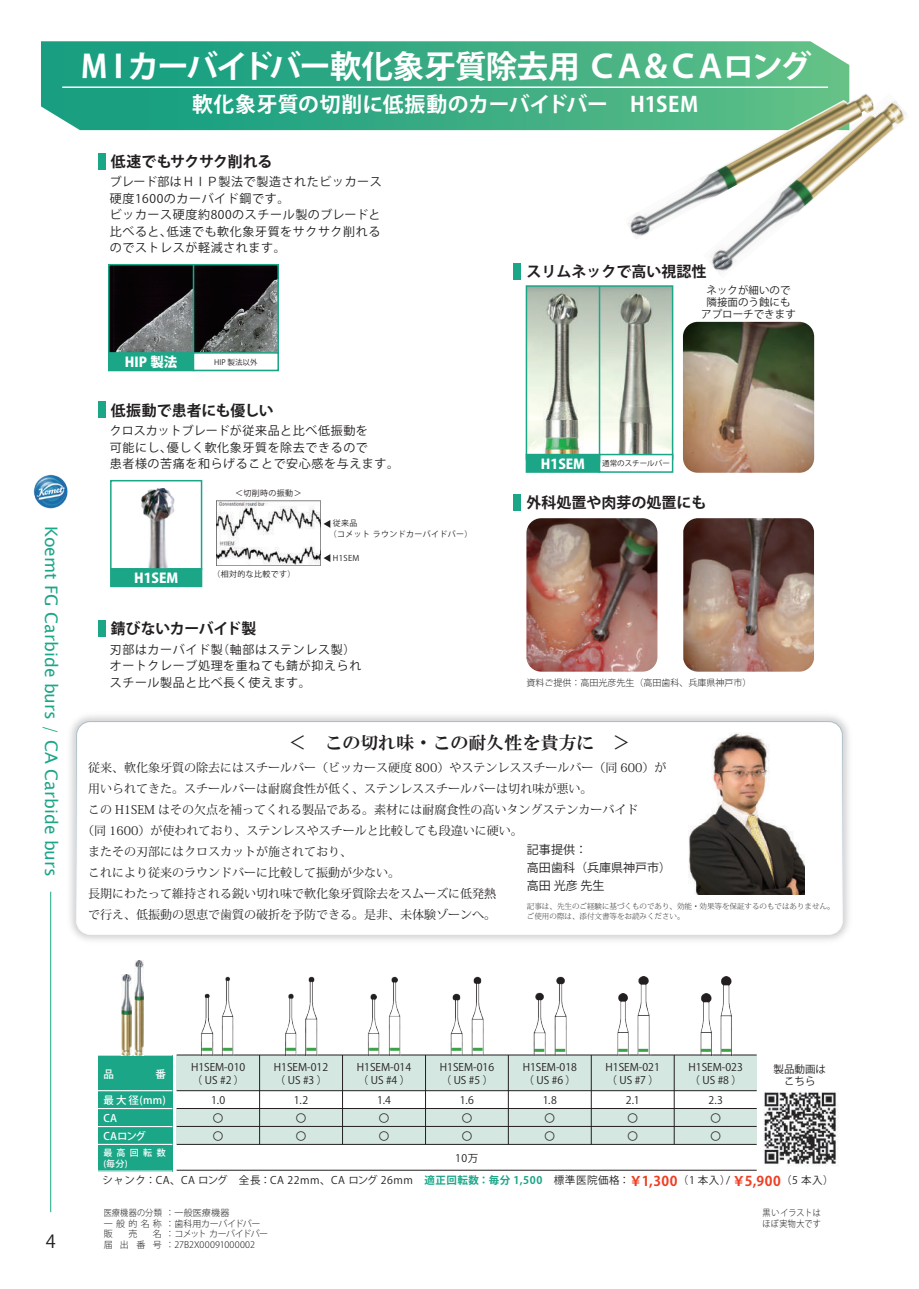
<style>
.page{position:relative;width:919px;height:1289px;background:#fff}
.page>*{position:absolute;margin:0;border:0;box-sizing:border-box;transform-origin:0 0}
.t1{font:700 31.5px "Koz Go Pr 6 N";letter-spacing:-.055em;color:#fff}
.t2{font:700 21px "Koz Go Pr 6 N";letter-spacing:.015em;color:#fff}
.t3{font:18px "HGS Mincho E";color:#231f20}
.t4{font:18px "Koz Go Pr 6 N";color:#231f20}
.t5{font:17.25px "Lucida Sans Unicode";color:#1ba687}
.t6{font:700 15px "Koz Go Pr 6 N";color:#231f20}
.t7{font:800 13.5px "Koz Go Pr 6 N";color:#fff}
.t8{font:12px "Koz Min Pr 6 N";color:#231f20}
.t9{font:12px/16.5px "Koz Go Pr 6 N";letter-spacing:.05em;color:#231f20}
.t10{font:12px/18px "Koz Go Pr 6 N";color:#231f20}
.t11{font:10.5px/17.9px "Koz Go Pr 6 N";color:#231f20}
.t12{font:10.5px "Koz Go Pr 6 N";letter-spacing:.05em;color:#231f20}
.t13{font:500 10.5px/17.9px "Koz Go Pr 6 N";letter-spacing:.045em;color:#fff}
.t14{font:300 9px/10.5px "Koz Go Pr 6 N";color:#231f20}
.t15{font:300 9px/10.5px "Koz Go Pr 6 N";letter-spacing:.025em;color:#231f20;scale:.9 1}
.t16{font:500 9px/10.5px "Koz Go Pr 6 N";letter-spacing:.47em;color:#fff}
.t17{font:7.95px/10.5px "Koz Go Pr 6 N";letter-spacing:.05em;color:#231f20}
.t18{font:200 7.5px/10.5px "Koz Min Pr 6 N";color:#231f20}
.t19{font:7.5px "Koz Go Pr 6 N";color:#231f20}
.s1{font-weight:700;color:#1ba687}
.s2{font-weight:700;font-size:13.5px;color:#ef3e22}
</style>
<div class="page">
<hr style="left:50px;top:891px;width:1px;height:321px;background:#1ba687">
<img style="left:33px;top:474px;width:35px;height:34px">
<img style="left:763px;top:1091px;width:76px;height:76px">
<div style="left:98px;top:1054px;width:74px;height:117px;background:#1ba687"></div>
<div style="left:177px;top:1054px;width:580px;height:36px;background:#d4e7e0"></div>
<div style="left:177px;top:1108px;width:580px;height:18px;background:#d4e7e0"></div>
<div style="left:177px;top:1126px;width:580px;height:18px;background:#d4e7e0"></div>
<hr style="left:98px;top:1125px;width:74px;height:2px;background:#fff">
<hr style="left:98px;top:1107px;width:74px;height:2px;background:#fff">
<hr style="left:98px;top:1090px;width:74px;height:1px;background:#fff">
<hr style="left:98px;top:1054px;width:74px;height:1px;background:#fff">
<hr style="left:98px;top:1143px;width:74px;height:1px;background:#fff">
<hr style="left:98px;top:1170px;width:74px;height:1px;background:#fff">
<hr style="left:177px;top:1169px;width:579px;height:1px;background:#231f20">
<hr style="left:177px;top:1054px;width:579px;height:1px;background:#231f20">
<hr style="left:177px;top:1090px;width:579px;height:1px;background:#231f20">
<hr style="left:177px;top:1108px;width:579px;height:1px;background:#231f20">
<hr style="left:177px;top:1126px;width:579px;height:1px;background:#231f20">
<hr style="left:177px;top:1144px;width:579px;height:1px;background:#231f20">
<hr style="left:259px;top:1054px;width:1px;height:90px;background:#231f20">
<hr style="left:342px;top:1054px;width:1px;height:90px;background:#231f20">
<hr style="left:425px;top:1054px;width:1px;height:90px;background:#231f20">
<img style="left:134px;top:990px;width:10px;height:64px">
<img style="left:122px;top:990px;width:9px;height:64px">
<img style="left:201px;top:993px;width:12px;height:61px">
<img style="left:285px;top:993px;width:12px;height:61px">
<img style="left:367px;top:993px;width:13px;height:61px">
<img style="left:450px;top:993px;width:12px;height:61px">
<img style="left:533px;top:992px;width:12px;height:62px">
<img style="left:617px;top:993px;width:12px;height:61px">
<img style="left:700px;top:993px;width:12px;height:61px">
<img style="left:221px;top:990px;width:13px;height:64px">
<img style="left:305px;top:990px;width:12px;height:64px">
<img style="left:388px;top:990px;width:13px;height:64px">
<img style="left:471px;top:990px;width:12px;height:64px">
<img style="left:554px;top:990px;width:12px;height:64px">
<img style="left:637px;top:990px;width:13px;height:64px">
<img style="left:720px;top:990px;width:12px;height:64px">
<hr style="left:591px;top:1054px;width:1px;height:90px;background:#231f20">
<hr style="left:508px;top:1054px;width:1px;height:90px;background:#231f20">
<hr style="left:674px;top:1054px;width:1px;height:90px;background:#231f20">
<img style="left:50px;top:671px;width:799px;height:319px">
<div style="left:77px;top:721px;width:765px;height:213px;background:#fff;border-radius:14px"></div>
<div style="left:76px;top:721px;width:766px;height:213px;border:1px solid #fff;border-radius:14px"></div>
<img style="left:688px;top:733px;width:116px;height:161px">
<img style="left:528px;top:288px;width:142px;height:166px">
<img style="left:683px;top:322px;width:131px;height:151px">
<div style="left:513px;top:263px;width:8px;height:17px;background:#1ba687"></div>
<div style="left:525px;top:285px;width:148px;height:175px;border:2px solid #1ba687"></div>
<div style="left:525px;top:454px;width:75px;height:19px;background:#1ba687;border:2px solid #1ba687"></div>
<div style="left:598px;top:454px;width:75px;height:19px;background:#fff;border:2px solid #1ba687"></div>
<hr style="left:598px;top:286px;width:2px;height:176px;background:#1ba687">
<img style="left:526px;top:518px;width:131px;height:153px">
<img style="left:683px;top:518px;width:131px;height:153px">
<div style="left:513px;top:494px;width:8px;height:17px;background:#1ba687"></div>
<div style="left:98px;top:401px;width:8px;height:17px;background:#1ba687"></div>
<svg style="left:216px;top:501px;width:114px;height:65px"></svg>
<div style="left:110px;top:480px;width:92px;height:89px;background:#fff;border:2px solid #1ba687"></div>
<img style="left:128px;top:488px;width:56px;height:80px">
<div style="left:110px;top:568px;width:92px;height:19px;background:#1ba687"></div>
<div style="left:98px;top:620px;width:8px;height:17px;background:#1ba687"></div>
<div style="left:98px;top:153px;width:8px;height:17px;background:#1ba687"></div>
<img style="left:139px;top:267px;width:137px;height:85px">
<div style="left:109px;top:265px;width:30px;height:88px;background:#090308"></div>
<div style="left:108px;top:264px;width:171px;height:107px;border:2px solid #1ba687"></div>
<div style="left:108px;top:352px;width:86px;height:19px;background:#1ba687;border:2px solid #1ba687"></div>
<div style="left:193px;top:352px;width:86px;height:19px;background:#fff;border:2px solid #1ba687"></div>
<hr style="left:193px;top:265px;width:1px;height:88px;background:#1ba687">
<img style="left:710px;top:101px;width:197px;height:172px">
<div style="left:41px;top:41px;width:808px;height:89px;background:linear-gradient(to right,#129b81,#66c08a)"></div>
<hr style="left:62px;top:86px;width:766px;height:2px;background:#fff">
<img style="left:624px;top:93px;width:249px;height:147px">
<h3 class="t5" style="left:65px;top:525px;width:353px;rotate:90deg">Koemt FG Carbide burs / CA Carbide burs</h3>
<h1 class="t1" style="left:79px;top:49px;width:734px">ＭＩカーバイドバー軟化象牙質除去用 ＣＡ＆ＣＡロング</h1>
<h2 class="t2" style="left:192px;top:93px;width:507px">軟化象牙質の切削に低振動のカーバイドバー　H1SEM</h2>
<p class="t6" style="left:111px;top:153px;width:163px">低速でもサクサク削れる</p>
<p class="t9" style="left:110px;top:174px;width:273px">ブレード部はＨＩＰ製法で製造されたビッカース硬度1600のカーバイド鋼です。<br>ビッカース硬度約800のスチール製のブレードと比べると、低速でも軟化象牙質をサクサク削れるのでストレスが軽減されます。</p>
<p class="t7" style="left:125px;top:354px;width:54px">HIP 製法</p>
<p class="t19" style="left:214px;top:357px;width:45px">HIP 製法以外</p>
<p class="t6" style="left:111px;top:401px;width:164px">低振動で患者にも優しい</p>
<p class="t9" style="left:110px;top:422px;width:291px">クロスカットブレードが従来品と比べ低振動を<br>可能にし、優しく軟化象牙質を除去できるので<br>患者様の苦痛を和らげることで安心感を与えます。</p>
<p class="t17" style="left:235px;top:488px;width:68px">＜切削時の振動＞</p>
<p class="t17" style="left:329px;top:518px;width:145px;text-indent:4px">従来品<br>（コメット ラウンドカーバイドバー）</p>
<p class="t17" style="left:333px;top:553px;width:28px">H1SEM</p>
<p class="t17" style="left:212px;top:568px;width:85px">（相対的な比較です）</p>
<p class="t7" style="left:134px;top:571px;width:46px">H1SEM</p>
<p class="t6" style="left:111px;top:620px;width:147px">錆びないカーバイド製</p>
<p class="t9" style="left:110px;top:641px;width:253px">刃部はカーバイド製（軸部はステンレス製）オートクレーブ処理を重ねても錆が抑えられスチール製品と比べ長く使えます。</p>
<p class="t6" style="left:526px;top:263px;width:181px">スリムネックで高い視認性</p>
<p class="t11" style="left:701px;top:284px;width:96px;line-height:12px;text-align:center">ネックが細いので隣接面のう蝕にもアプローチできます</p>
<p class="t7" style="left:541px;top:456px;width:46px">H1SEM</p>
<p class="t19" style="left:602px;top:459px;width:69px">通常のスチールバー</p>
<p class="t6" style="left:526px;top:494px;width:181px">外科処置や肉芽の処置にも</p>
<p class="t14" style="left:526px;top:678px;width:226px">資料ご提供：高田光彦先生（高田歯科、兵庫県神戸市）</p>
<h3 class="t3" style="left:288px;top:733px;width:343px">＜　この切れ味・この耐久性を貴方に　＞</h3>
<p class="t8" style="left:88px;top:760px;width:580px">従来、軟化象牙質の除去にはスチールバー（ビッカース硬度 800）やステンレススチールバー（同 600）が</p>
<p class="t8" style="left:88px;top:781px;width:506px">用いられてきた。スチールバーは耐腐食性が低く、ステンレススチールバーは切れ味が悪い。</p>
<p class="t8" style="left:88px;top:802px;width:552px">この H1SEM はその欠点を補ってくれる製品である。素材には耐腐食性の高いタングステンカーバイド</p>
<p class="t8" style="left:82px;top:823px;width:442px">（同 1600）が使われており、ステンレスやスチールと比較しても段違いに硬い。</p>
<p class="t8" style="left:88px;top:844px;width:266px">またその刃部にはクロスカットが施されており、</p>
<p class="t8" style="left:88px;top:865px;width:314px">これにより従来のラウンドバーに比較して振動が少ない。</p>
<p class="t8" style="left:88px;top:886px;width:410px">長期にわたって維持される鋭い切れ味で軟化象牙質除去をスムーズに低発熱</p>
<p class="t8" style="left:88px;top:907px;width:410px">で行え、低振動の恩恵で歯質の破折を予防できる。是非、未体験ゾーンへ。</p>
<p class="t10" style="left:527px;top:841px;width:145px">記事提供：<br>高田歯科（兵庫県神戸市）高田 光彦 先生</p>
<p class="t18" style="left:527px;top:900px;width:309px">記事は、先生のご経験に基づくものであり、効能・効果等を保証するのもではありません。ご使用の際は、添付文書等をお読みください。</p>
<h3 class="t4" style="left:46px;top:1231px;width:11px">4</h3>
<p class="t13" style="left:103px;top:1065px;width:12px">品</p>
<p class="t13" style="left:155px;top:1065px;width:12px">番</p>
<p class="t11" style="left:191px;top:1060px;width:56px;line-height:13.5px">H1SEM-010（ US #2 ）</p>
<p class="t11" style="left:274px;top:1060px;width:56px;line-height:13.5px">H1SEM-012（ US #3 ）</p>
<p class="t11" style="left:440px;top:1060px;width:56px;line-height:13.5px">H1SEM-016（ US #5 ）</p>
<p class="t11" style="left:522px;top:1060px;width:56px;line-height:13.5px">H1SEM-018（ US #6 ）</p>
<p class="t11" style="left:605px;top:1060px;width:56px;line-height:13.5px">H1SEM-021（ US #7 ）</p>
<p class="t11" style="left:688px;top:1060px;width:56px;line-height:13.5px">H1SEM-023（ US #8 ）</p>
<p class="t11" style="left:357px;top:1060px;width:56px;line-height:13.5px">H1SEM-014（ US #4 ）</p>
<p class="t11" style="left:773px;top:1063px;width:54px;line-height:12px;text-align:center">製品動画はこちら</p>
<p class="t13" style="left:103px;top:1091px;width:64px">最大径(mm)<br>CA<br>CAロング</p>
<p class="t16" style="left:103px;top:1147px;width:64px">最高回転数(毎分)</p>
<p class="t11" style="left:294px;top:1091px;width:16px">1.2〇〇</p>
<p class="t11" style="left:377px;top:1091px;width:15px">1.4〇〇</p>
<p class="t11" style="left:460px;top:1091px;width:16px">1.6〇〇</p>
<p class="t11" style="left:542px;top:1091px;width:16px">1.8〇〇</p>
<p class="t11" style="left:625px;top:1091px;width:15px">2.1〇〇</p>
<p class="t11" style="left:708px;top:1091px;width:16px">2.3〇〇</p>
<p class="t11" style="left:211px;top:1091px;width:16px">1.0〇〇</p>
<p class="t12" style="left:102px;top:1174px;width:732px">シャンク：CA、CA ロング 全長：CA 22mm、CA ロング 26mm　<span class="s1">適正回転数：毎分 1,500</span>　標準医院価格：<span class="s2">￥1,300</span>（1 本入）/ <span class="s2">￥5,900</span>（5 本入）</p>
<p class="t11" style="left:455px;top:1149px;width:25px">10万</p>
<p class="t15" style="left:104px;top:1207px;width:176px">医療機器の分類： 一般医療機器<br>一般的名称： 歯科用カーバイドバー販</p>
<p class="t14" style="left:104px;top:1228px;width:166px;text-indent:49px">名： コメット カーバイドバー届 出 番 号： 27B2X00091000002</p>
<p class="t14" style="left:128px;top:1228px;width:10px">売</p>
<p class="t15" style="left:762px;top:1207px;width:66px">黒いイラストはほぼ実物大です</p>
</div>
